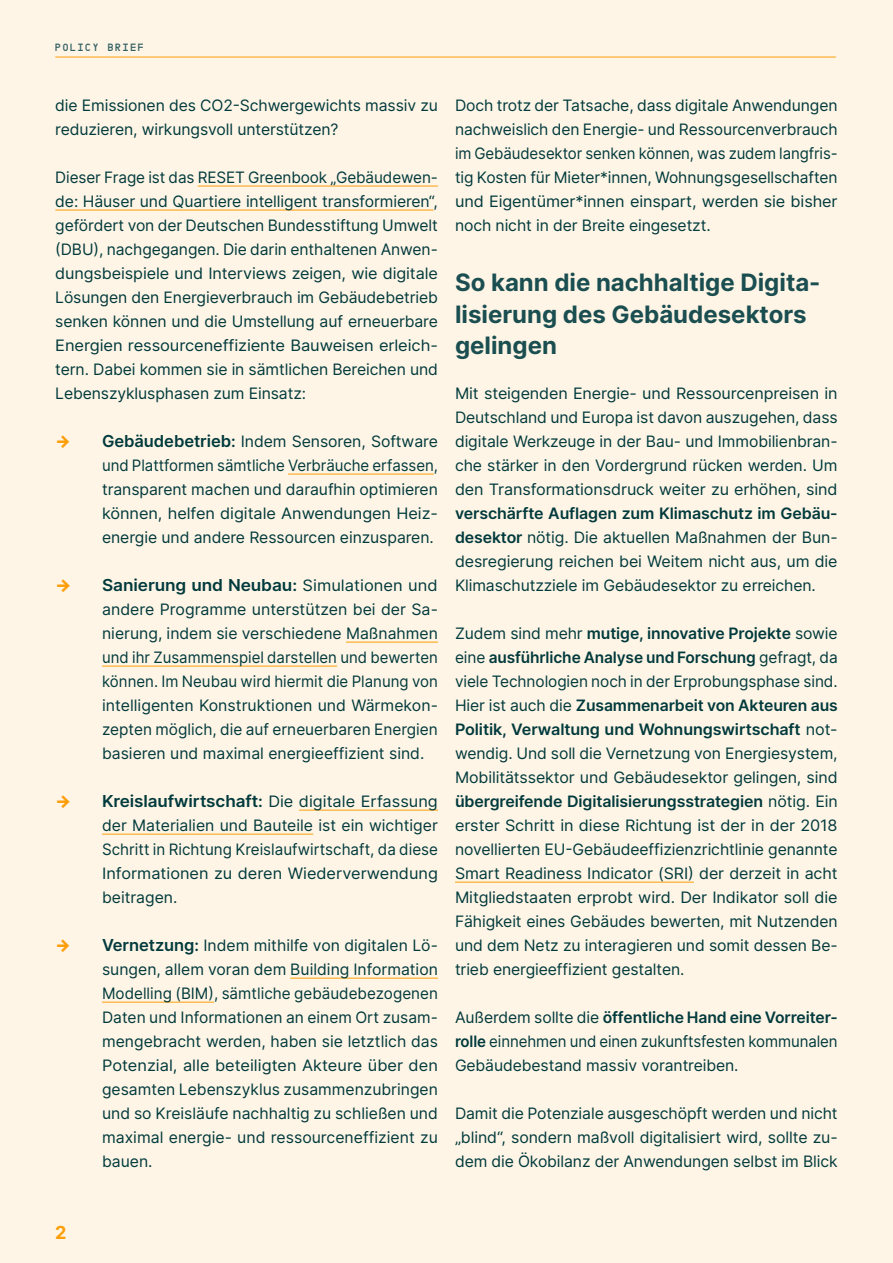
<style>
.page{position:relative;width:893px;height:1263px;background:#fff5e6}
.page>*{position:absolute;margin:0;border:0;box-sizing:border-box;transform-origin:0 0}
.t1{font:700 24px/31.5px "Inter";color:#1a4e50}
.t2{font:700 18px "Inter";color:#fc9e0a}
.t3{font:600 16.5px "Inter";letter-spacing:-.005em;color:#003a3c;scale:1.05 1}
.t4{font:15.75px/24px "Inter";letter-spacing:-.005em;color:#003a3c;text-align:justify}
.t5{font:10.5px "NB Grotesk Pro 75 M Fett Webfont";letter-spacing:.175em;color:#336163}
.s1{font-weight:900;font-size:16.5px;color:#fc9e0a}
.s2{font-weight:600;font-size:16.5px}
.s3{font-weight:600}
.s4{font-weight:900;color:#fc9e0a}
.s5{font-size:15.75px}
.s6{font-weight:400;font-size:15.75px}
</style>
<div class="page">
<hr style="left:55px;top:57px;width:781px;height:1px;background:#fc9e0a">
<hr style="left:198px;top:186px;width:240px;height:1px;background:#fc9e0a">
<hr style="left:55px;top:210px;width:379px;height:1px;background:#fc9e0a">
<hr style="left:288px;top:474px;width:146px;height:1px;background:#fc9e0a">
<hr style="left:346px;top:642px;width:92px;height:1px;background:#fc9e0a">
<hr style="left:102px;top:666px;width:235px;height:1px;background:#fc9e0a">
<hr style="left:299px;top:810px;width:139px;height:1px;background:#fc9e0a">
<hr style="left:102px;top:834px;width:211px;height:1px;background:#fc9e0a">
<hr style="left:290px;top:978px;width:148px;height:1px;background:#fc9e0a">
<hr style="left:102px;top:1002px;width:112px;height:1px;background:#fc9e0a">
<hr style="left:455px;top:882px;width:239px;height:1px;background:#fc9e0a">
<p class="t5" style="left:55px;top:42px;width:90px">POLICY BRIEF</p>
<p class="t4" style="left:55px;top:93px;width:384px">die Emissionen des CO2-Schwergewichts massiv zu reduzieren, wirkungsvoll unterstützen?</p>
<p class="t4" style="left:55px;top:165px;width:384px">Dieser Frage ist das RESET Greenbook „Gebäudewen&shy;de: Häuser und Quartiere intelligent transformieren“, gefördert von der Deutschen Bundesstiftung Umwelt (DBU), nachgegangen. Die darin enthaltenen Anwen&shy;dungsbeispiele und Interviews zeigen, wie digitale Lösungen den Energieverbrauch im Gebäudebetrieb senken können und die Umstellung auf erneuerbare Energien ressourceneffiziente Bauweisen erleich&shy;tern. Dabei kommen sie in sämtlichen Bereichen und Lebenszyklusphasen zum Einsatz:</p>
<p class="t4" style="left:102px;top:429px;width:337px;text-indent:-47px"><span class="s1">→</span> <span class="s2">Gebäudebetrieb</span><span class="s3">:</span> Indem Sensoren, Software und Plattformen sämtliche Verbräuche erfassen, transparent machen und daraufhin optimieren können, helfen digitale Anwendungen Heiz&shy;energie und andere Ressourcen einzusparen.</p>
<p class="t3" style="left:55px;top:573px;width:366px"><span class="s4">→</span> Sanierung und Neubau<span class="s5">:</span> <span class="s6">Simulationen und</span></p>
<p class="t4" style="left:102px;top:597px;width:337px">andere Programme unterstützen bei der Sa&shy;nierung, indem sie verschiedene Maßnahmen und ihr Zusammenspiel darstellen und bewerten können. Im Neubau wird hiermit die Planung von intelligenten Konstruktionen und Wärmekon&shy;zepten möglich, die auf erneuerbaren Energien basieren und maximal energieeffizient sind.</p>
<p class="t4" style="left:102px;top:789px;width:337px;text-indent:-47px"><span class="s1">→</span> <span class="s2">Kreislaufwirtschaft</span><span class="s3">:</span> Die digitale Erfassung der Materialien und Bauteile ist ein wichtiger Schritt in Richtung Kreislaufwirtschaft, da diese Informationen zu deren Wiederverwendung beitragen.</p>
<p class="t4" style="left:102px;top:933px;width:337px;text-indent:-47px"><span class="s1">→</span> <span class="s2">Vernetzung</span><span class="s3">:</span> Indem mithilfe von digitalen Lö&shy;sungen, allem voran dem Building Information Modelling (BIM), sämtliche gebäudebezogenen Daten und Informationen an einem Ort zusam&shy;mengebracht werden, haben sie letztlich das Potenzial, alle beteiligten Akteure über den gesamten Lebenszyklus zusammenzubringen und so Kreisläufe nachhaltig zu schließen und maximal energie- und ressourceneffizient zu bauen.</p>
<p class="t4" style="left:455px;top:93px;width:384px">Doch trotz der Tatsache, dass digitale Anwendungen nachweislich den Energie- und Ressourcenverbrauch im Gebäudesektor senken können, was zudem langfris&shy;tig Kosten für Mieter*innen, Wohnungsgesellschaften und Eigentümer*innen einspart, werden sie bisher noch nicht in der Breite eingesetzt.</p>
<h1 class="t1" style="left:455px;top:266px;width:367px">So kann die nachhaltige Digita&shy;lisierung des Gebäudesektors gelingen</h1>
<p class="t4" style="left:455px;top:381px;width:384px">Mit steigenden Energie- und Ressourcenpreisen in Deutschland und Europa ist davon auszugehen, dass digitale Werkzeuge in der Bau- und Immobilienbran&shy;che stärker in den Vordergrund rücken werden. Um den Transformationsdruck weiter zu erhöhen, sind</p>
<p class="t4" style="left:455px;top:501px;width:384px"><span class="s3">verschärfte Auflagen zum Klimaschutz im Gebäu&shy;desektor</span> nötig. Die aktuellen Maßnahmen der Bun&shy;desregierung reichen bei Weitem nicht aus, um die Klimaschutzziele im Gebäudesektor zu erreichen.</p>
<p class="t4" style="left:455px;top:621px;width:384px">Zudem sind mehr <span class="s3">mutige, innovative Projekte</span> sowie eine <span class="s3">ausführliche Analyse und Forschung</span> gefragt, da viele Technologien noch in der Erprobungsphase sind.<br>Hier ist auch die <span class="s3">Zusammenarbeit von Akteuren aus Politik, Verwaltung und Wohnungswirtschaft</span> not&shy;wendig. Und soll die Vernetzung von Energiesystem, Mobilitätssektor und Gebäudesektor gelingen, sind <span class="s3">übergreifende Digitalisierungsstrategien</span> nötig. Ein erster Schritt in diese Richtung ist der in der 2018 novellierten EU-Gebäudeeffizienzrichtlinie genannte Smart Readiness Indicator (SRI) der derzeit in acht Mitgliedstaaten erprobt wird. Der Indikator soll die Fähigkeit eines Gebäudes bewerten, mit Nutzenden und dem Netz zu interagieren und somit dessen Be&shy;trieb energieeffizient gestalten.</p>
<p class="t4" style="left:455px;top:1005px;width:384px">Außerdem sollte die <span class="s3">öffentliche Hand eine Vorreiter&shy;rolle</span> einnehmen und einen zukunftsfesten kommunalen Gebäudebestand massiv vorantreiben.</p>
<p class="t4" style="left:455px;top:1101px;width:384px">Damit die Potenziale ausgeschöpft werden und nicht „blind“, sondern maßvoll digitalisiert wird, sollte zu&shy;dem die Ökobilanz der Anwendungen selbst im Blick</p>
<p class="t2" style="left:55px;top:1219px;width:13px">2</p>
</div>
